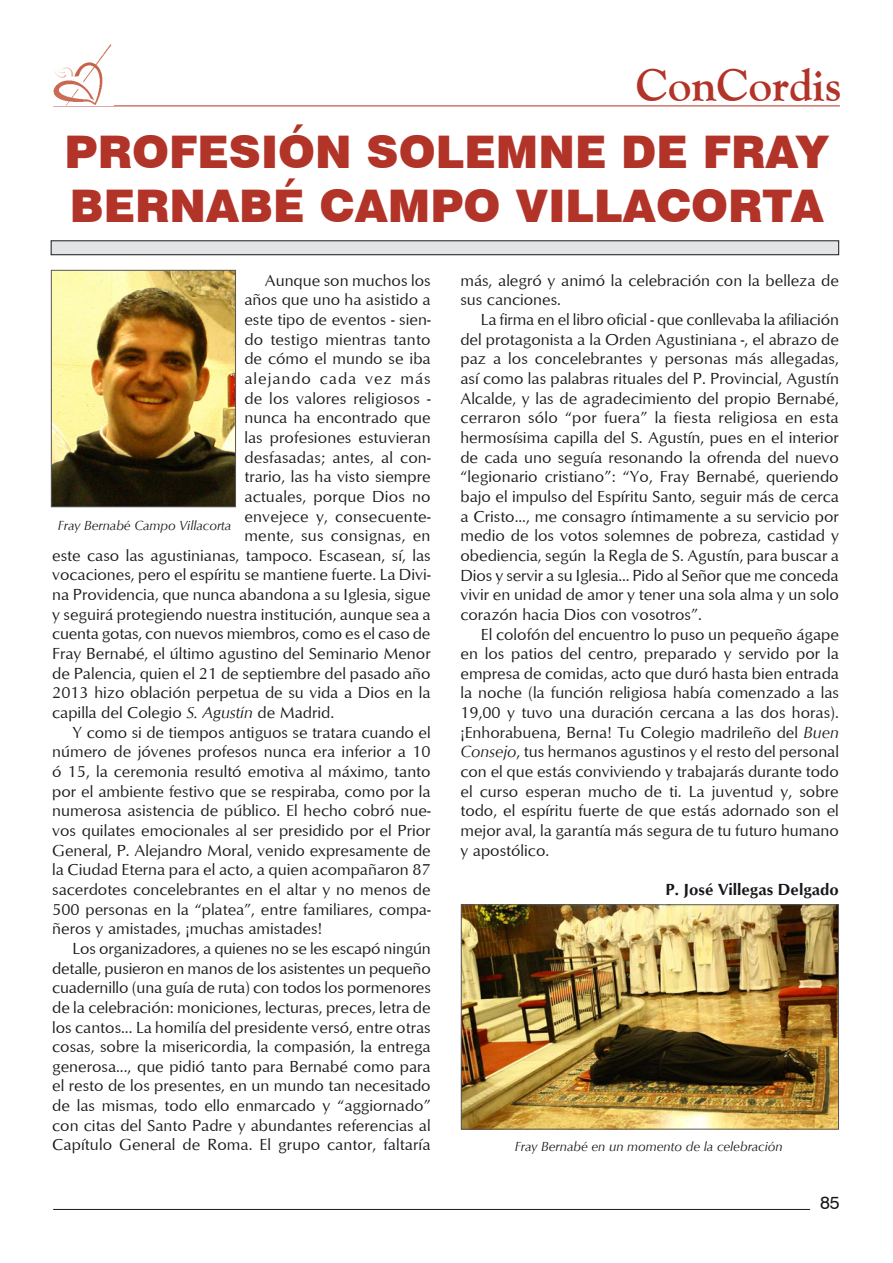
<style>
.page{position:relative;width:893px;height:1263px;background:#fff}
.page>*{position:absolute;margin:0;border:0;box-sizing:border-box;transform-origin:0 0}
.TITULO{font:900 45px/54px "Swiss 721 BT";color:#b23327}
.t1{font:700 45px "Goudy Old Style BT";color:#b23327}
.t2{font:18px "Swiss 721 BT";color:#1a171c}
.GENERAL{font:16.5px/19.6px "Optimum";color:#1a171c;text-align:justify}
.FIRMA{font:700 16.5px "Optimum";color:#1a171c}
.GENERAL-2{font:16.5px "Optimum";letter-spacing:.06em;color:#1a171c}
.PIE_FOTO{font:italic 13.5px "Optimum";color:#1a171c}
.s1{font-style:italic}
</style>
<div class="page">
<hr style="left:53px;top:1209px;width:757px;height:1px;background:#1a171c">
<hr style="left:53px;top:106px;width:787px;height:1px;background:#b23327">
<img style="left:53px;top:45px;width:59px;height:60px">
<img style="left:53px;top:272px;width:181px;height:233px">
<div style="left:51px;top:270px;width:185px;height:237px;border:1px solid #58585a"></div>
<img style="left:463px;top:906px;width:374px;height:221px">
<div style="left:461px;top:904px;width:378px;height:225px;border:1px solid #58585a"></div>
<div style="left:51px;top:241px;width:788px;height:14px;background:#e3e4e5"></div>
<div style="left:51px;top:241px;width:788px;height:14px;border:1px solid #1a171c"></div>
<p class="t1" style="left:636px;top:58px;width:208px">ConCordis</p>
<p class="TITULO" style="left:65px;top:124px;width:766px">PROFESIÓN SOLEMNE DE FRAY<br>BERNABÉ CAMPO VILLACORTA</p>
<p class="GENERAL" style="left:265px;top:270px;width:167px">Aunque son muchos los</p>
<p class="GENERAL" style="left:244px;top:289px;width:188px">años que uno ha asistido a</p>
<p class="GENERAL" style="left:244px;top:309px;width:188px">este tipo de eventos - sien-</p>
<p class="GENERAL" style="left:244px;top:329px;width:188px">do testigo mientras tanto</p>
<p class="GENERAL" style="left:244px;top:348px;width:188px">de cómo el mundo se iba</p>
<p class="GENERAL-2" style="left:244px;top:368px;width:188px">alejando cada vez más</p>
<p class="GENERAL" style="left:244px;top:388px;width:188px">de los valores religiosos -</p>
<p class="GENERAL" style="left:244px;top:407px;width:188px">nunca ha encontrado que</p>
<p class="GENERAL" style="left:244px;top:427px;width:188px">las profesiones estuvieran</p>
<p class="GENERAL" style="left:244px;top:447px;width:188px">desfasadas; antes, al con-</p>
<p class="GENERAL" style="left:244px;top:466px;width:188px">trario, las ha visto siempre</p>
<p class="GENERAL" style="left:244px;top:486px;width:188px">actuales, porque Dios no</p>
<p class="GENERAL" style="left:244px;top:506px;width:188px">envejece y, consecuente-</p>
<p class="GENERAL" style="left:244px;top:525px;width:188px">mente, sus consignas, en</p>
<p class="GENERAL" style="left:52px;top:545px;width:380px">este caso las agustinianas, tampoco. Escasean, sí, las</p>
<p class="GENERAL" style="left:52px;top:564px;width:380px">vocaciones, pero el espíritu se mantiene fuerte. La Divi-</p>
<p class="GENERAL" style="left:52px;top:584px;width:380px">na Providencia, que nunca abandona a su Iglesia, sigue</p>
<p class="GENERAL" style="left:52px;top:604px;width:380px">y seguirá protegiendo nuestra institución, aunque sea a</p>
<p class="GENERAL" style="left:52px;top:623px;width:380px">cuenta gotas, con nuevos miembros, como es el caso de</p>
<p class="GENERAL" style="left:52px;top:643px;width:380px">Fray Bernabé, el último agustino del Seminario Menor</p>
<p class="GENERAL" style="left:52px;top:663px;width:380px">de Palencia, quien el 21 de septiembre del pasado año</p>
<p class="GENERAL" style="left:52px;top:682px;width:380px">2013 hizo oblación perpetua de su vida a Dios en la</p>
<p class="GENERAL" style="left:52px;top:702px;width:283px">capilla del Colegio <span class="s1">S. Agustín</span> de Madrid.</p>
<p class="GENERAL" style="left:52px;top:722px;width:380px;text-indent:20px">Y como si de tiempos antiguos se tratara cuando el número de jóvenes profesos nunca era inferior a 10 ó 15, la ceremonia resultó emotiva al máximo, tanto por el ambiente festivo que se respiraba, como por la numerosa asistencia de público. El hecho cobró nue&shy;vos quilates emocionales al ser presidido por el Prior General, P. Alejandro Moral, venido expresamente de la Ciudad Eterna para el acto, a quien acompañaron 87 sacerdotes concelebrantes en el altar y no menos de 500 personas en la “platea”, entre familiares, compa&shy;ñeros y amistades, ¡muchas amistades!</p>
<p class="GENERAL" style="left:52px;top:938px;width:380px;text-indent:20px">Los organizadores, a quienes no se les escapó ningún detalle, pusieron en manos de los asistentes un pequeño cuadernillo (una guía de ruta) con todos los pormenores de la celebración: moniciones, lecturas, preces, letra de los cantos... La homilía del presidente versó, entre otras cosas, sobre la misericordia, la compasión, la entrega generosa..., que pidió tanto para Bernabé como para el resto de los presentes, en un mundo tan necesitado de las mismas, todo ello enmarcado y “aggiornado” con citas del Santo Padre y abundantes referencias al Capítulo General de Roma. El grupo cantor, faltaría</p>
<p class="PIE_FOTO" style="left:58px;top:518px;width:175px">Fray Bernabé Campo Villacorta</p>
<p class="GENERAL" style="left:460px;top:270px;width:380px">más, alegró y animó la celebración con la belleza de sus canciones.</p>
<p class="GENERAL" style="left:460px;top:309px;width:380px;text-indent:20px">La firma en el libro oficial - que conllevaba la afiliación del protagonista a la Orden Agustiniana -, el abrazo de paz a los concelebrantes y personas más allegadas, así como las palabras rituales del P. Provincial, Agustín Alcalde, y las de agradecimiento del propio Bernabé, cerraron sólo “por fuera” la fiesta religiosa en esta hermosísima capilla del S. Agustín, pues en el interior de cada uno seguía resonando la ofrenda del nuevo “legionario cristiano”: “Yo, Fray Bernabé, queriendo bajo el impulso del Espíritu Santo, seguir más de cerca a Cristo..., me consagro íntimamente a su servicio por medio de los votos solemnes de pobreza, castidad y obediencia, según la Regla de S. Agustín, para buscar a Dios y servir a su Iglesia... Pido al Señor que me conceda vivir en unidad de amor y tener una sola alma y un solo corazón hacia Dios con vosotros”.</p>
<p class="GENERAL" style="left:460px;top:624px;width:380px;text-indent:20px">El colofón del encuentro lo puso un pequeño ágape en los patios del centro, preparado y servido por la empresa de comidas, acto que duró hasta bien entrada la noche (la función religiosa había comenzado a las 19,00 y tuvo una duración cercana a las dos horas). ¡Enhorabuena, Berna! Tu Colegio madrileño del <span class="s1">Buen Consejo</span>, tus hermanos agustinos y el resto del personal con el que estás conviviendo y trabajarás durante todo el curso esperan mucho de ti. La juventud y, sobre todo, el espíritu fuerte de que estás adornado son el mejor aval, la garantía más segura de tu futuro humano y apostólico.</p>
<p class="FIRMA" style="left:665px;top:880px;width:175px">P. José Villegas Delgado</p>
<p class="PIE_FOTO" style="left:515px;top:1139px;width:269px">Fray Bernabé en un momento de la celebración</p>
<p class="t2" style="left:820px;top:1190px;width:21px">85</p>
</div>
